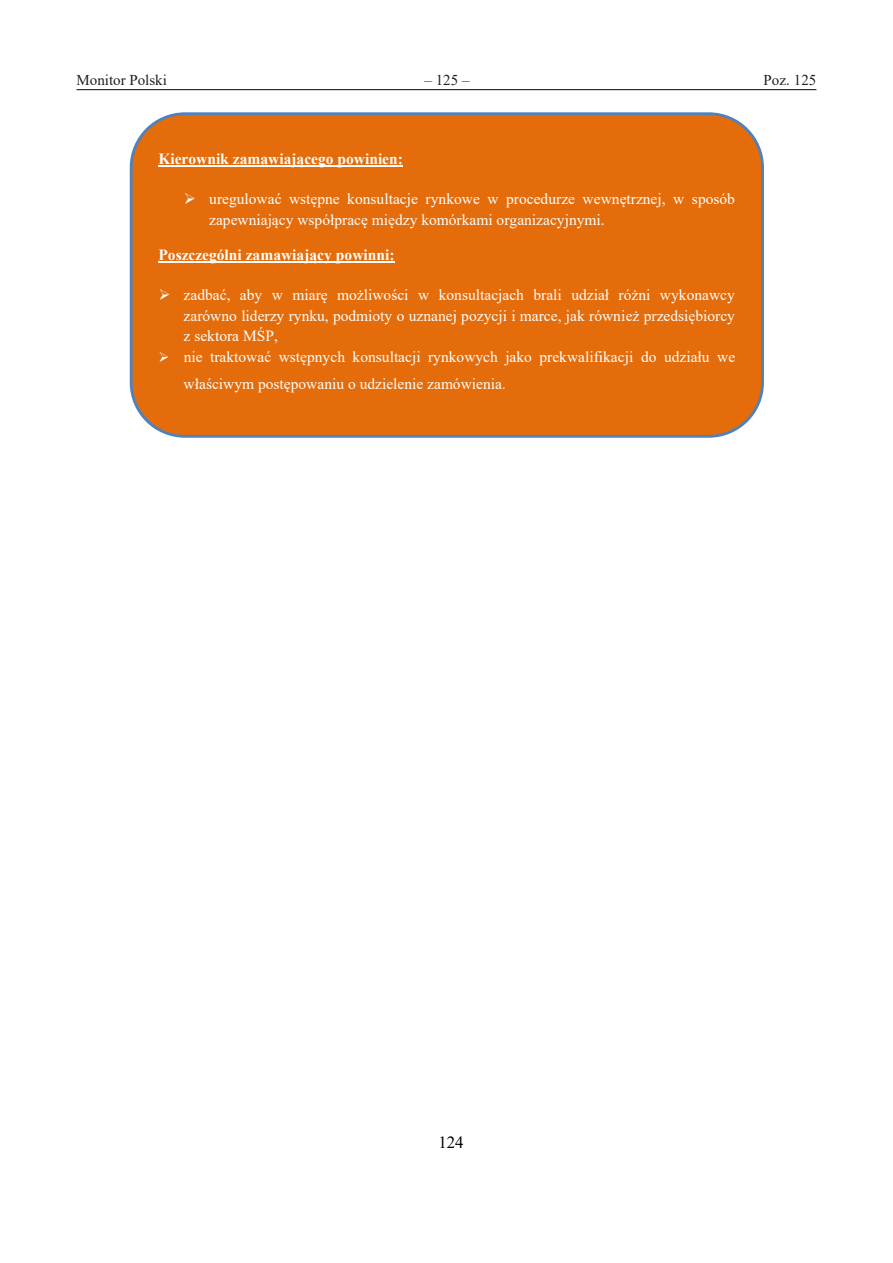
<style>
.page{position:relative;width:893px;height:1263px;background:#fff}
.page>*{position:absolute;margin:0;border:0;box-sizing:border-box;transform-origin:0 0}
.t1{font:16.95px "Times New Roman";color:#000}
.t2{font:15.45px/20.5px "Times New Roman";color:#fff}
.t3{font:700 15.45px "Times New Roman";color:#fff}
.t4{font:15px "Times New Roman";color:#231f20}
.s1{font-size:14.1px}
</style>
<div class="page">
<hr style="left:77px;top:89px;width:739px;height:1px;background:#231f20">
<div style="left:130px;top:112px;width:634px;height:326px;background:#e46c0a;border:3px solid #4f81bd;border-radius:54px"></div>
<hr style="left:158px;top:165px;width:245px;height:2px;background:#fff">
<hr style="left:158px;top:261px;width:236px;height:2px;background:#fff">
<p class="t4" style="left:77px;top:69px;width:92px">Monitor Polski</p>
<p class="t4" style="left:425px;top:69px;width:46px">– 125 –</p>
<p class="t4" style="left:764px;top:69px;width:54px">Poz. 125</p>
<p class="t3" style="left:158px;top:147px;width:246px">Kierownik zamawiającego powinien:</p>
<p class="t2" style="left:209px;top:188px;width:527px;text-indent:-25px">➢ uregulować wstępne konsultacje rynkowe w procedurze wewnętrznej, w sposób zapewniający współpracę między komórkami organizacyjnymi.</p>
<p class="t3" style="left:158px;top:243px;width:238px">Poszczególni zamawiający powinni:</p>
<p class="t2" style="left:184px;top:284px;width:553px;text-align:justify;text-indent:-25px">➢ zadbać, aby w miarę możliwości w konsultacjach brali udział różni wykonawcy zarówno liderzy rynku, podmioty o uznanej pozycji i marce, jak również przedsiębiorcy z sektora MŚP,</p>
<p class="t2" style="left:184px;top:343px;width:553px;line-height:26.7px;text-indent:-25px">➢ nie traktować wstępnych konsultacji rynkowych jako prekwalifikacji do udziału we właściwym postępowaniu o udzielenie zamówienia<span class="s1">.</span></p>
<p class="t1" style="left:438px;top:1130px;width:27px">124</p>
</div>
